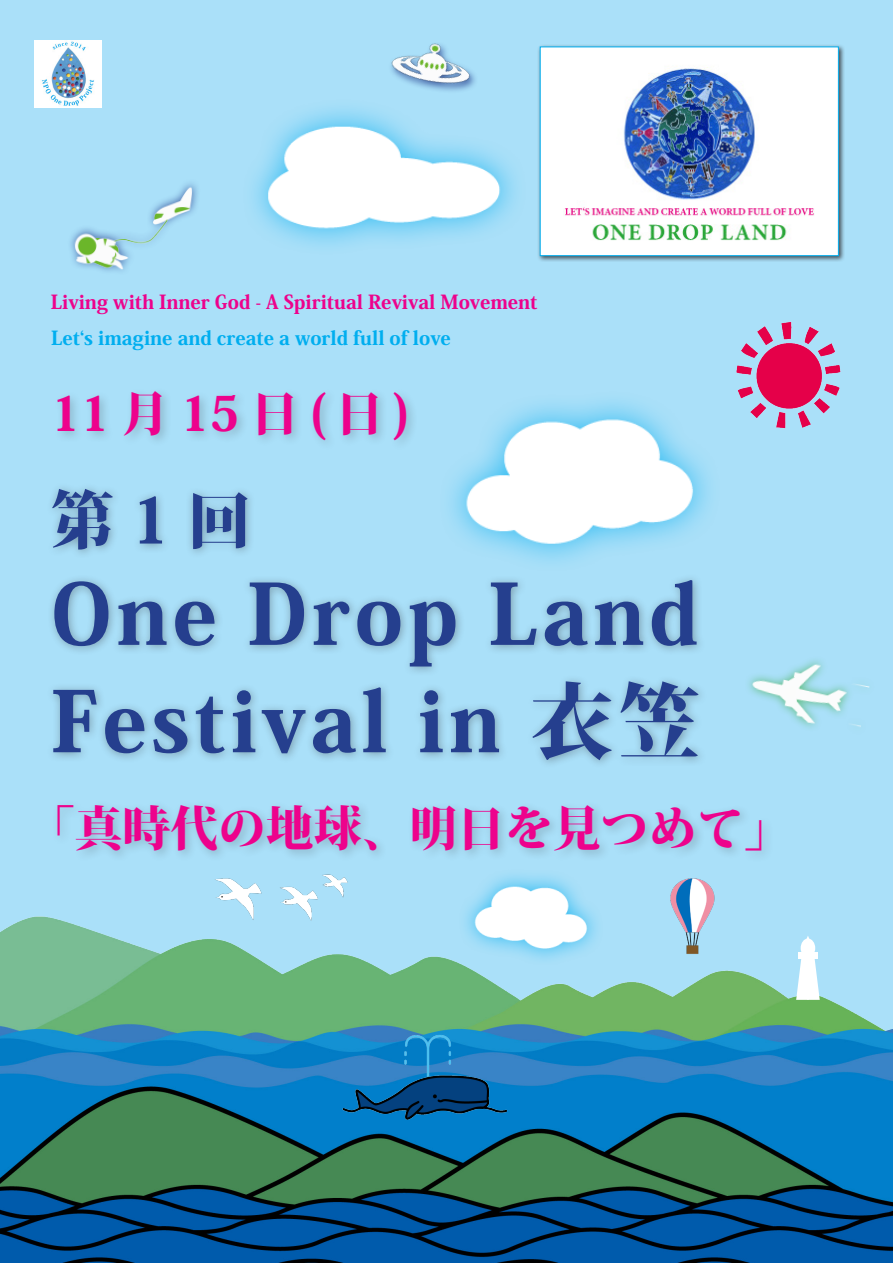
<style>
.page{position:relative;width:893px;height:1263px;background:#aae0f9}
.page>*{position:absolute;margin:0;border:0;box-sizing:border-box;transform-origin:0 0}
.t1{font:800 82.95px/107.4px "Koz Min Pr 6 N";letter-spacing:.05em;color:#253f8e}
.t2{font:800 63.75px "Koz Min Pr 6 N";color:#253f8e}
.t3{font:800 47.85px "Koz Min Pr 6 N";color:#ed028c}
.t4{font:800 19.2px "Koz Min Pr 6 N";color:#ed028c}
.t5{font:800 19.2px "Koz Min Pr 6 N";color:#00aeef}
</style>
<div class="page">
<div style="left:241px;top:98px;width:286px;height:158px;background:#00aeef;opacity:.75"></div>
<img style="left:267px;top:104px;width:254px;height:152px">
<img style="left:34px;top:40px;width:67px;height:68px">
<img style="left:70px;top:183px;width:128px;height:88px">
<img style="left:463px;top:404px;width:246px;height:92px">
<div style="left:537px;top:44px;width:308px;height:218px;background:#231f20;opacity:.75"></div>
<div style="left:540px;top:47px;width:298px;height:209px;background:#fff"></div>
<img style="left:565px;top:67px;width:250px;height:174px">
<img style="left:347px;top:43px;width:167px;height:112px">
<img style="left:0;top:660px;width:893px;height:603px">
<img style="left:319px;top:984px;width:210px;height:209px">
<div style="left:46px;top:482px;width:662px;height:288px;background:#231f20;opacity:.35"></div>
<div style="left:52px;top:799px;width:722px;height:63px;background:#231f20;opacity:.22"></div>
<div style="left:52px;top:386px;width:366px;height:65px;background:#231f20;opacity:.22"></div>
<img style="left:736px;top:321px;width:105px;height:108px">
<img style="left:191px;top:808px;width:180px;height:180px">
<img style="left:640px;top:863px;width:108px;height:108px">
<svg style="left:796px;top:954px;width:24px;height:46px"></svg>
<div style="left:801px;top:938px;width:14px;height:20px;background:#fff;border-radius:50%"></div>
<div style="left:798px;top:952px;width:20px;height:6px;background:#fff"></div>
<svg style="left:804px;top:935px;width:8px;height:5px"></svg>
<p class="t4" style="left:51px;top:291px;width:488px">Living with Inner God A- Spiritual Revival Movement</p>
<p class="t5" style="left:51px;top:327px;width:401px">Let s‘ imagine and create a world full of love</p>
<p class="t3" style="left:51px;top:386px;width:361px">11 月 15 日 日( (</p>
<p class="t2" style="left:51px;top:484px;width:202px">第1回</p>
<p class="t1" style="left:51px;top:562px;width:651px">One Drop Land<br>Festival in 衣笠</p>
<p class="t3" style="left:27px;top:801px;width:767px">「真時代の地球、明日を見つめて「</p>
</div>
